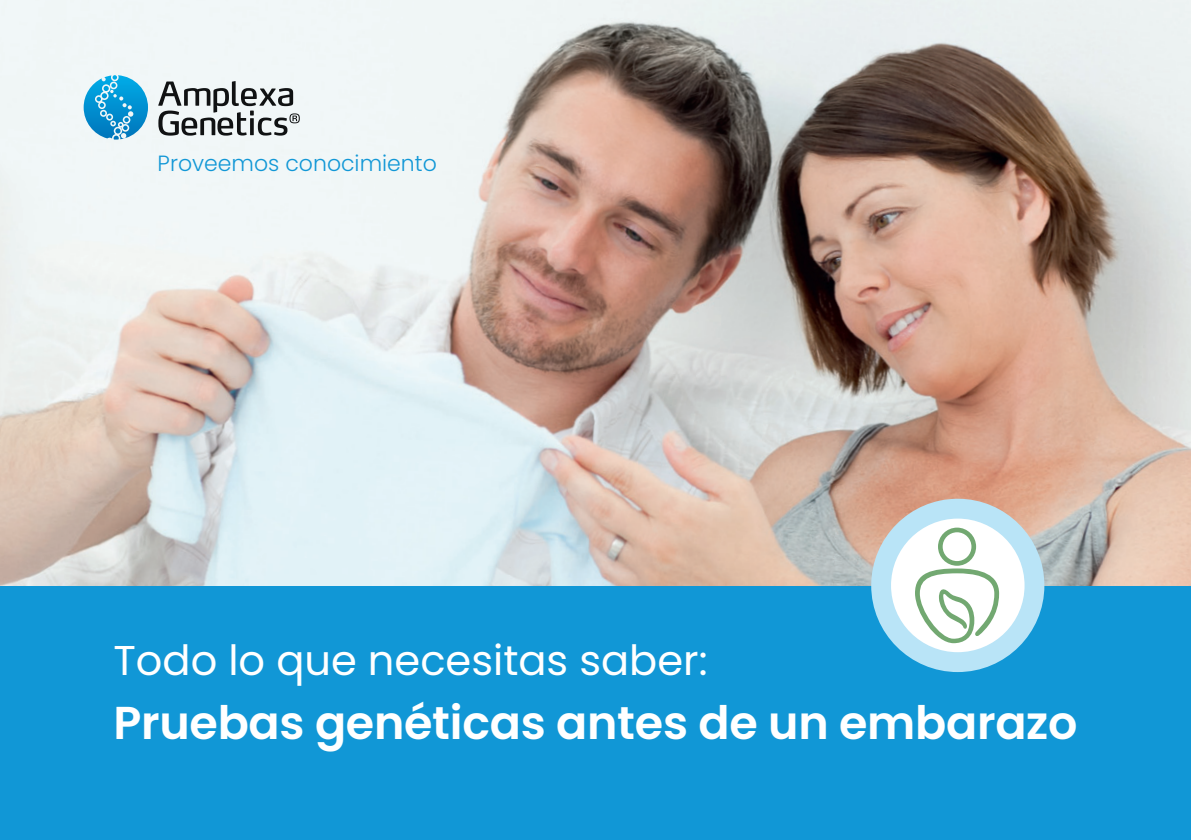
<style>
.page{position:relative;width:1191px;height:840px;background:#fff}
.page>*{position:absolute;margin:0;border:0;box-sizing:border-box;transform-origin:0 0}
.t1{font:600 46px "Poppins";letter-spacing:-.005em;color:#fff}
.t2{font:41.6px "Poppins";color:#fff}
.t3{font:300 22px "Poppins";color:#1197d6}
</style>
<div class="page">
<img style="left:0;top:0;width:1191px;height:586px">
<div style="left:0;top:586px;width:1191px;height:253px;background:#1197d6"></div>
<svg style="left:871px;top:498px;width:173px;height:173px"></svg>
<svg style="left:84px;top:75px;width:64px;height:64px"></svg>
<svg style="left:158px;top:81px;width:142px;height:54px"></svg>
<p class="t3" style="left:158px;top:150px;width:281px">Proveemos conocimiento</p>
<p class="t2" style="left:113px;top:636px;width:595px">Todo lo que necesitas saber:</p>
<p class="t1" style="left:113px;top:695px;width:965px">Pruebas genéticas antes de un embarazo</p>
</div>
